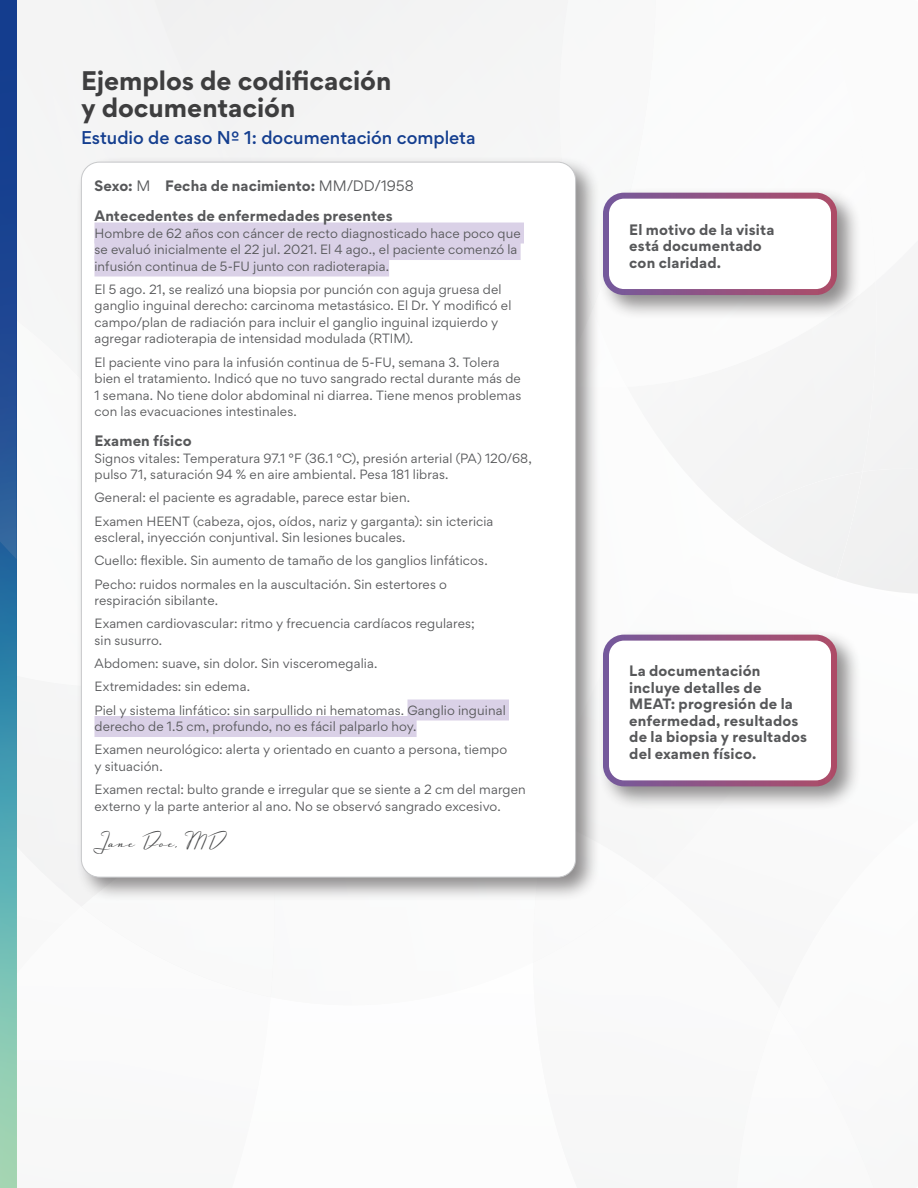
<style>
.page{position:relative;width:918px;height:1188px;background:#fff}
.page>*{position:absolute;margin:0;border:0;box-sizing:border-box;transform-origin:0 0}
.L2{font:700 24px/27px "Gordita";color:#3e3e3f}
.signature{font:22.5px "Luxus Brut";letter-spacing:.045em;color:#494a4b}
.L2-2{font:500 16.5px "Gordita";color:#143e8f}
.Callout{font:700 13.5px/16.5px "Gordita";letter-spacing:.015em;color:#57585a}
.Case_study_bold{font:700 13.5px "Gordita";letter-spacing:.01em;color:#57585a}
.Case_study{font:700 13.5px "Gordita";letter-spacing:.005em;color:#57585a}
.Case_study-2{font:12px/16.5px "Gordita";letter-spacing:.01em;color:#57585a}
.s1{font-weight:400}
</style>
<div class="page">
<div style="left:689px;top:441px;width:47px;height:80px;background:#f5f5f5"></div>
<div style="left:274px;top:0;width:283px;height:156px;background:#f4f4f4"></div>
<svg style="left:736px;top:295px;width:182px;height:299px"></svg>
<div style="left:736px;top:295px;width:140px;height:92px;background:#f5f5f5"></div>
<svg style="left:557px;top:0;width:11px;height:127px"></svg>
<svg style="left:0;top:1036px;width:17px;height:152px;background:#99d0b2"></svg>
<svg style="left:0;top:0;width:274px;height:1036px"></svg>
<div style="left:75px;top:156px;width:526px;height:746px;background:#231f20;opacity:.5"></div>
<div style="left:81px;top:162px;width:495px;height:715px;background:#fff;border-radius:18px"></div>
<div style="left:597px;top:187px;width:265px;height:133px;background:#231f20;opacity:.5"></div>
<div style="left:606px;top:196px;width:228px;height:96px;background:#fff;border-radius:18px"></div>
<div style="left:603px;top:193px;width:234px;height:102px;border:6px solid #fff;border-radius:18px"></div>
<div style="left:597px;top:629px;width:265px;height:182px;background:#231f20;opacity:.5"></div>
<div style="left:606px;top:638px;width:228px;height:145px;background:#fff;border-radius:18px"></div>
<div style="left:603px;top:635px;width:234px;height:151px;border:6px solid #fff;border-radius:18px"></div>
<div style="left:94px;top:223px;width:430px;height:21px;background:#dad1e7"></div>
<div style="left:94px;top:239px;width:427px;height:21px;background:#dad1e7"></div>
<div style="left:94px;top:256px;width:295px;height:21px;background:#dad1e7"></div>
<div style="left:407px;top:700px;width:102px;height:21px;background:#dad1e7"></div>
<div style="left:94px;top:716px;width:323px;height:21px;background:#dad1e7"></div>
<p class="L2" style="left:81px;top:67px;width:312px">Ejemplos de codificación y documentación</p>
<p class="L2-2" style="left:81px;top:125px;width:396px">Estudio de caso Nº 1: documentación completa</p>
<p class="Case_study" style="left:94px;top:175px;width:321px">Sexo: <span class="s1">M</span> Fecha de nacimiento: <span class="s1">MM/DD/1958</span></p>
<p class="Case_study_bold" style="left:94px;top:205px;width:300px">Antecedentes de enfermedades presentes</p>
<p class="Case_study-2" style="left:94px;top:224px;width:428px">Hombre de 62 años con cáncer de recto diagnosticado hace poco que se evaluó inicialmente el 22 jul. 2021. El 4 ago., el paciente comenzó la infusión continua de 5-FU junto con radioterapia.</p>
<p class="Case_study-2" style="left:94px;top:281px;width:418px">El 5 ago. 21, se realizó una biopsia por punción con aguja gruesa del ganglio inguinal derecho: carcinoma metastásico. El Dr. Y modificó el campo/plan de radiación para incluir el ganglio inguinal izquierdo y agregar radioterapia de intensidad modulada (RTIM).</p>
<p class="Case_study-2" style="left:94px;top:353px;width:428px">El paciente vino para la infusión continua de 5-FU, semana 3. Tolera bien el tratamiento. Indicó que no tuvo sangrado rectal durante más de 1 semana. No tiene dolor abdominal ni diarrea. Tiene menos problemas con las evacuaciones intestinales.</p>
<p class="Case_study_bold" style="left:94px;top:430px;width:99px">Examen físico</p>
<p class="Case_study-2" style="left:94px;top:449px;width:439px">Signos vitales: Temperatura 97.1 °F (36.1 °C), presión arterial (PA) 120/68, pulso 71, saturación 94 % en aire ambiental. Pesa 181 libras.</p>
<p class="Case_study-2" style="left:94px;top:489px;width:317px">General: el paciente es agradable, parece estar bien.</p>
<p class="Case_study-2" style="left:94px;top:512px;width:400px">Examen HEENT (cabeza, ojos, oídos, nariz y garganta): sin ictericia escleral, inyección conjuntival. Sin lesiones bucales.</p>
<p class="Case_study-2" style="left:94px;top:552px;width:395px">Cuello: flexible. Sin aumento de tamaño de los ganglios linfáticos.</p>
<p class="Case_study-2" style="left:94px;top:575px;width:354px">Pecho: ruidos normales en la auscultación. Sin estertores o respiración sibilante.</p>
<p class="Case_study-2" style="left:94px;top:615px;width:382px">Examen cardiovascular: ritmo y frecuencia cardíacos regulares; sin susurro.</p>
<p class="Case_study-2" style="left:94px;top:655px;width:285px">Abdomen: suave, sin dolor. Sin visceromegalia.</p>
<p class="Case_study-2" style="left:94px;top:678px;width:157px">Extremidades: sin edema.</p>
<p class="Case_study-2" style="left:94px;top:701px;width:413px">Piel y sistema linfático: sin sarpullido ni hematomas. Ganglio inguinal derecho de 1.5 cm, profundo, no es fácil palparlo hoy.</p>
<p class="Case_study-2" style="left:94px;top:741px;width:414px">Examen neurológico: alerta y orientado en cuanto a persona, tiempo y situación.</p>
<p class="Case_study-2" style="left:94px;top:781px;width:433px">Examen rectal: bulto grande e irregular que se siente a 2 cm del margen externo y la parte anterior al ano. No se observó sangrado excesivo.</p>
<p class="signature" style="left:94px;top:826px;width:132px">Jane Doe, MD</p>
<p class="Callout" style="left:629px;top:221px;width:147px">El motivo de la visita está documentado con claridad.</p>
<p class="Callout" style="left:629px;top:663px;width:179px">La documentación incluye detalles de<br>MEAT: progresión de la enfermedad, resultados de la biopsia y resultados del examen físico.</p>
</div>
